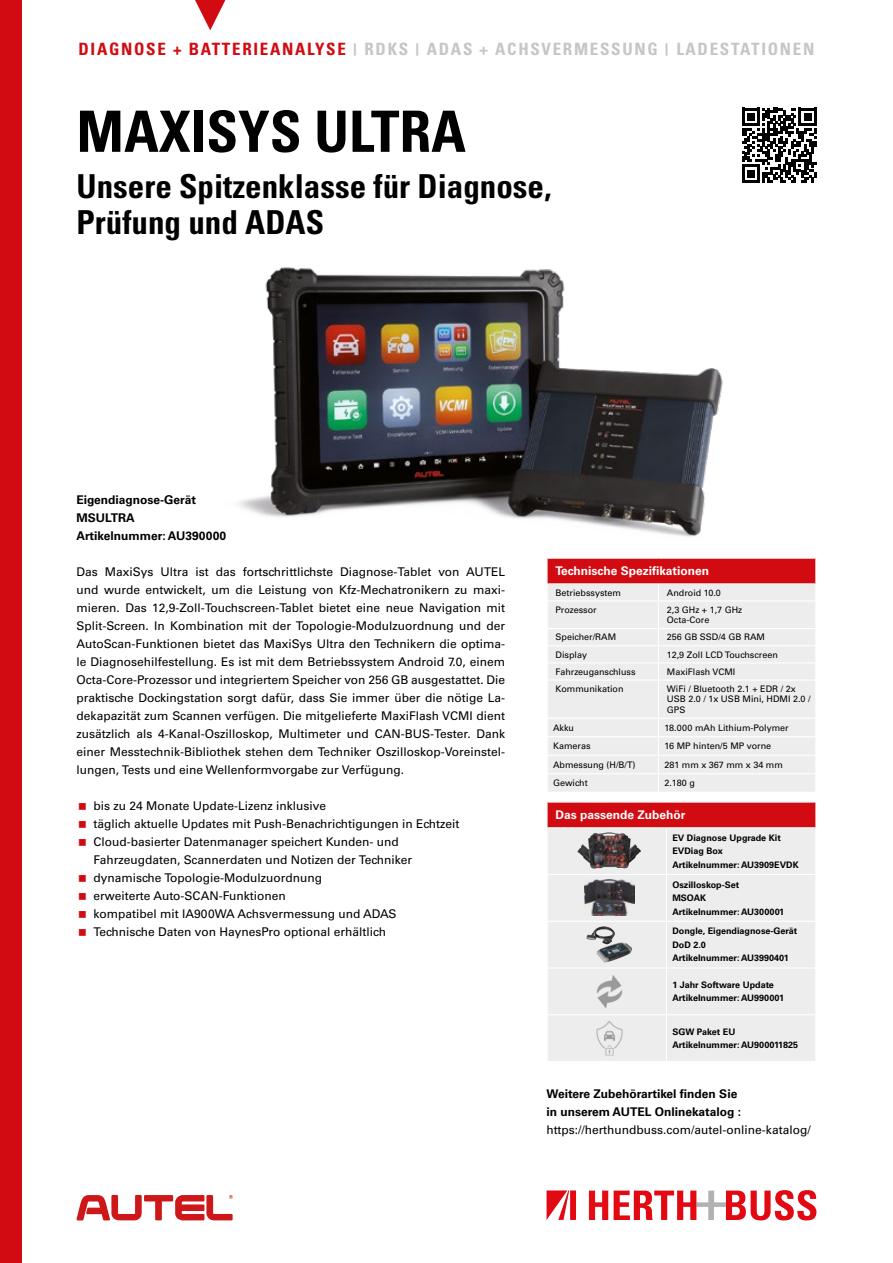
<style>
.page{position:relative;width:893px;height:1263px;background:#fff}
.page>*{position:absolute;margin:0;border:0;box-sizing:border-box;transform-origin:0 0}
.t1{font:700 condensed 57px "Univers LT Pro";color:#000}
.t2{font:700 condensed 33px/36px "Univers LT Pro";color:#000}
.t3{font:700 condensed 16.95px "Univers LT Pro";letter-spacing:.1em;color:#c6c6c6}
.t4{font:12px/18px "Univers LT Pro 55 Roman";color:#000;text-align:justify}
.t5{font:700 12px/18px "Univers LT Pro 65";color:#000}
.t6{font:700 12px "Univers LT Pro 65";color:#fff}
.t7{font:9px/10.5px "Univers LT Pro 55 Roman";color:#000}
.t8{font:700 9px/13.5px "Univers LT Pro 65";color:#000}
.s1{color:#d20a11}
.s2{font-size:12.45px}
</style>
<div class="page">
<svg style="left:589px;top:1190px;width:19px;height:30px"></svg>
<svg style="left:614px;top:1190px;width:202px;height:30px"></svg>
<svg style="left:547px;top:1190px;width:29px;height:30px"></svg>
<div style="left:0;top:0;width:21px;height:1263px;background:#d20a11"></div>
<svg style="left:195px;top:0;width:31px;height:30px"></svg>
<svg style="left:547px;top:802px;width:269px;height:259px;background:#e9d3d4"></svg>
<hr style="left:547px;top:827px;width:119px;height:1px;background:#ededed">
<hr style="left:666px;top:827px;width:150px;height:1px;background:#ededed">
<hr style="left:547px;top:922px;width:1px;height:45px;background:#fff">
<hr style="left:547px;top:968px;width:1px;height:46px;background:#fff">
<hr style="left:547px;top:1015px;width:1px;height:46px;background:#fff">
<hr style="left:547px;top:921px;width:119px;height:1px;background:#fff">
<hr style="left:666px;top:921px;width:150px;height:1px;background:#fff">
<hr style="left:666px;top:922px;width:1px;height:45px;background:#fff">
<hr style="left:815px;top:922px;width:1px;height:45px;background:#fff">
<hr style="left:666px;top:968px;width:1px;height:46px;background:#fff">
<hr style="left:815px;top:968px;width:1px;height:46px;background:#fff">
<hr style="left:666px;top:1015px;width:1px;height:46px;background:#fff">
<hr style="left:815px;top:1015px;width:1px;height:46px;background:#fff">
<hr style="left:547px;top:967px;width:119px;height:1px;background:#fff">
<hr style="left:666px;top:967px;width:150px;height:1px;background:#fff">
<hr style="left:547px;top:1014px;width:119px;height:1px;background:#fff">
<hr style="left:666px;top:1014px;width:150px;height:1px;background:#fff">
<svg style="left:77px;top:1195px;width:156px;height:25px"></svg>
<hr style="left:547px;top:558px;width:111px;height:1px;background:#ededed">
<hr style="left:658px;top:558px;width:158px;height:1px;background:#ededed">
<svg style="left:547px;top:559px;width:269px;height:233px;background:#ebd6d7"></svg>
<img style="left:238px;top:267px;width:485px;height:270px">
<img style="left:577px;top:832px;width:64px;height:37px">
<img style="left:584px;top:879px;width:50px;height:37px">
<img style="left:586px;top:926px;width:29px;height:18px">
<img style="left:591px;top:973px;width:36px;height:36px">
<img style="left:591px;top:1020px;width:36px;height:36px">
<svg style="left:742px;top:108px;width:75px;height:75px"></svg>
<h3 class="t3" style="left:79px;top:39px;width:737px"><span class="s1">DIAGNOSE + BATTERIEANALYSE</span> <span class="s2">|</span> RDKS <span class="s2">|</span> ADAS + ACHSVERMESSUNG <span class="s2">|</span> LADESTATIONEN</h3>
<h1 class="t1" style="left:77px;top:97px;width:391px">MAXISYS ULTRA</h1>
<h2 class="t2" style="left:77px;top:168px;width:476px">Unsere Spitzenklasse für Diagnose,<br>Prüfung und ADAS</h2>
<p class="t5" style="left:77px;top:490px;width:151px">Eigendiagnose-Gerät<br>MSULTRA<br>Artikelnummer: AU390000</p>
<p class="t4" style="left:77px;top:562px;width:430px">Das MaxiSys Ultra ist das fortschrittlichste Diagnose-Tablet von AUTEL und wurde entwickelt, um die Leistung von Kfz-Mechatronikern zu maxi&shy;mieren. Das 12,9-Zoll-Touchscreen-Tablet bietet eine neue Navigation mit Split-Screen. In Kombination mit der Topologie-Modulzuordnung und der AutoScan-Funktionen bietet das MaxiSys Ultra den Technikern die optima&shy;le Diagnosehilfestellung. Es ist mit dem Betriebssystem Android 7.0, einem Octa-Core-Prozessor und integriertem Speicher von 256 GB ausgestattet. Die praktische Dockingstation sorgt dafür, dass Sie immer über die nötige La&shy;dekapazität zum Scannen verfügen. Die mitgelieferte MaxiFlash VCMI dient zusätzlich als 4-Kanal-Oszilloskop, Multimeter und CAN-BUS-Tester. Dank einer Messtechnik-Bibliothek stehen dem Techniker Oszilloskop-Voreinstel&shy;lungen, Tests und eine Wellenformvorgabe zur Verfügung.</p>
<p class="t4" style="left:94px;top:796px;width:367px;text-align:left">bis zu 24 Monate Update-Lizenz inklusive<br>täglich aktuelle Updates mit Push-Benachrichtigungen in Echtzeit Cloud-basierter Datenmanager speichert Kunden- und Fahrzeugdaten, Scannerdaten und Notizen der Techniker dynamische Topologie-Modulzuordnung<br>erweiterte Auto-SCAN-Funktionen<br>kompatibel mit IA900WA Achsvermessung und ADAS Technische Daten von HaynesPro optional erhältlich</p>
<p class="t6" style="left:556px;top:563px;width:155px">Technische Spezifikationen</p>
<p class="t7" style="left:556px;top:587px;width:67px">Betriebssystem</p>
<p class="t7" style="left:667px;top:587px;width:56px">Android 10.0</p>
<p class="t7" style="left:556px;top:604px;width:43px">Prozessor</p>
<p class="t7" style="left:667px;top:604px;width:77px">2,3 GHz + 1,7 GHz<br>Octa-Core</p>
<p class="t7" style="left:556px;top:632px;width:62px">Speicher/RAM</p>
<p class="t7" style="left:667px;top:632px;width:100px">256 GB SSD/4 GB RAM</p>
<p class="t7" style="left:556px;top:649px;width:33px">Display</p>
<p class="t7" style="left:667px;top:649px;width:112px">12,9 Zoll LCD Touchscreen</p>
<p class="t7" style="left:556px;top:666px;width:82px">Fahrzeuganschluss</p>
<p class="t7" style="left:667px;top:666px;width:70px">MaxiFlash VCMI</p>
<p class="t7" style="left:556px;top:683px;width:69px">Kommunikation</p>
<p class="t7" style="left:667px;top:683px;width:145px">WiFi / Bluetooth 2.1 + EDR / 2x<br>USB 2.0 / 1x USB Mini, HDMI 2.0 /<br>GPS</p>
<p class="t7" style="left:553px;top:722px;width:22px">Akku</p>
<p class="t7" style="left:664px;top:722px;width:126px">18.000 mAh Lithium-Polymer</p>
<p class="t7" style="left:553px;top:740px;width:39px">Kameras</p>
<p class="t7" style="left:664px;top:740px;width:108px">16 MP hinten/5 MP vorne</p>
<p class="t7" style="left:553px;top:759px;width:84px">Abmessung (H/B/T)</p>
<p class="t7" style="left:664px;top:759px;width:120px">281 mm x 367 mm x 34 mm</p>
<p class="t7" style="left:553px;top:777px;width:36px">Gewicht</p>
<p class="t7" style="left:664px;top:777px;width:32px">2.180 g</p>
<p class="t6" style="left:556px;top:806px;width:131px">Das passende Zubehör</p>
<p class="t8" style="left:672px;top:830px;width:128px">EV Diagnose Upgrade Kit<br>EVDiag Box<br>Artikelnummer: AU3909EVDK</p>
<p class="t8" style="left:672px;top:877px;width:113px">Oszilloskop-Set<br>MSOAK<br>Artikelnummer: AU300001</p>
<p class="t8" style="left:672px;top:924px;width:126px">Dongle, Eigendiagnose-Gerät<br>DoD 2.0<br>Artikelnummer: AU3990401</p>
<p class="t8" style="left:672px;top:977px;width:113px">1 Jahr Software Update<br>Artikelnummer: AU990001</p>
<p class="t8" style="left:672px;top:1024px;width:127px">SGW Paket EU<br>Artikelnummer: AU900011825</p>
<p class="t5" style="left:547px;top:1084px;width:196px">Weitere Zubehörartikel finden Sie in unserem AUTEL Onlinekatalog :</p>
<p class="t4" style="left:547px;top:1120px;width:266px">https://herthundbuss.com/autel-online-katalog/</p>
</div>
